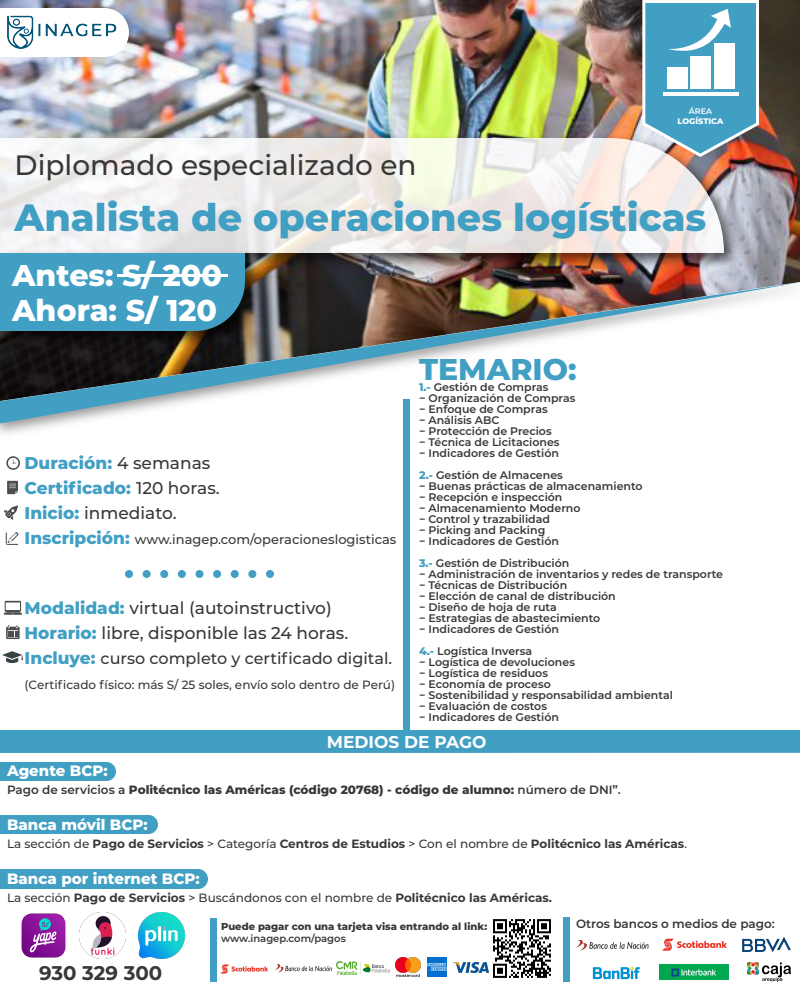
<style>
.page{position:relative;width:800px;height:986px;background:#fff}
.page>*{position:absolute;margin:0;border:0;box-sizing:border-box;transform-origin:0 0}
.t1{font:800 38px "Montserrat";color:#419fc4}
.t2{font:800 30px/35px "Montserrat";color:#fff}
.t3{font:800 30px "Montserrat";color:#419fc4}
.t4{font:500 28px "Montserrat";color:#383838}
.t5{font:700 19.8px "Montserrat";color:#383838}
.t6{font:500 17px/25px "Montserrat";color:#383838}
.t7{font:800 17px/25px "Montserrat";color:#419fc4}
.t8{font:700 17px "Montserrat";color:#fff}
.t9{font:500 16px "Montserrat";color:#383838}
.t10{font:800 15px "Montserrat";color:#fff}
.t11{font:500 13px "Montserrat";color:#383838}
.t12{font:700 12px "Montserrat";color:#383838}
.t13{font:800 12px "Montserrat";color:#383838}
.t14{font:500 12px "Montserrat";color:#383838}
.t15{font:600 12px "Montserrat";color:#383838}
.t16{font:600 11px/11px "Montserrat";color:#383838}
.t17{font:800 10px "Montserrat";color:#383838}
.t18{font:600 10px "Montserrat";color:#383838}
.t19{font:800 8.1px "Montserrat";color:#fff}
.t20{font:600 8.1px "Montserrat";color:#fff}
.s1{font-weight:800;color:#419fc4}
.s2{font-weight:500;color:#383838}
.s3{font-weight:800;font-size:17px;color:#419fc4}
.s4{font-weight:600}
.s5{font-weight:500}
</style>
<div class="page">
<img style="left:0;top:0;width:800px;height:272px">
<img style="left:0;top:272px;width:800px;height:162px">
<img style="left:0;top:282px;width:800px;height:142px">
<svg style="left:124px;top:8px;width:5px;height:49px"></svg>
<img style="left:0;top:0;width:124px;height:94px">
<img style="left:0;top:130px;width:746px;height:145px">
<svg style="left:0;top:138px;width:724px;height:115px"></svg>
<div style="left:403px;top:399px;width:7px;height:331px;background:#419fc4"></div>
<div style="left:125px;top:570px;width:8px;height:8px;background:#419fc4;border-radius:50%"></div>
<div style="left:143px;top:570px;width:8px;height:8px;background:#419fc4;border-radius:50%"></div>
<div style="left:160px;top:570px;width:8px;height:8px;background:#419fc4;border-radius:50%"></div>
<div style="left:178px;top:570px;width:8px;height:8px;background:#419fc4;border-radius:50%"></div>
<div style="left:196px;top:570px;width:8px;height:8px;background:#419fc4;border-radius:50%"></div>
<div style="left:231px;top:570px;width:8px;height:8px;background:#419fc4;border-radius:50%"></div>
<div style="left:248px;top:570px;width:8px;height:8px;background:#419fc4;border-radius:50%"></div>
<div style="left:266px;top:570px;width:8px;height:8px;background:#419fc4;border-radius:50%"></div>
<div style="left:213px;top:570px;width:8px;height:8px;background:#419fc4;border-radius:50%"></div>
<div style="left:0;top:730px;width:800px;height:23px;background:#419fc4"></div>
<img style="left:0;top:245px;width:267px;height:108px">
<div style="left:0;top:253px;width:245px;height:78px;background:#419fc4"></div>
<hr style="left:117px;top:274px;width:111px;height:3px;background:#fff">
<svg style="left:6px;top:456px;width:14px;height:14px"></svg>
<svg style="left:7px;top:481px;width:11px;height:13px"></svg>
<svg style="left:4px;top:506px;width:14px;height:14px"></svg>
<svg style="left:6px;top:532px;width:13px;height:13px"></svg>
<svg style="left:4px;top:601px;width:18px;height:14px"></svg>
<svg style="left:6px;top:625px;width:14px;height:14px"></svg>
<svg style="left:2px;top:651px;width:21px;height:12px"></svg>
<svg style="left:642px;top:0;width:117px;height:157px"></svg>
<hr style="left:663px;top:92px;width:76px;height:4px;background:#fff">
<div style="left:0;top:762px;width:116px;height:19px;background:#419fc4"></div>
<div style="left:0;top:815px;width:158px;height:19px;background:#419fc4"></div>
<div style="left:0;top:869px;width:208px;height:20px;background:#419fc4"></div>
<img style="left:488px;top:919px;width:63px;height:59px">
<img style="left:395px;top:957px;width:25px;height:20px">
<img style="left:427px;top:957px;width:19px;height:19px">
<div style="left:210px;top:918px;width:7px;height:64px;background:#419fc4"></div>
<div style="left:563px;top:917px;width:7px;height:65px;background:#419fc4"></div>
<img style="left:220px;top:964px;width:48px;height:10px">
<img style="left:275px;top:964px;width:57px;height:9px">
<img style="left:337px;top:961px;width:53px;height:14px">
<img style="left:453px;top:962px;width:35px;height:11px">
<img style="left:660px;top:965px;width:68px;height:14px">
<img style="left:662px;top:938px;width:65px;height:13px">
<img style="left:743px;top:938px;width:47px;height:14px">
<img style="left:576px;top:940px;width:73px;height:11px">
<img style="left:592px;top:966px;width:48px;height:14px">
<img style="left:748px;top:963px;width:42px;height:18px">
<img style="left:21px;top:913px;width:45px;height:45px">
<img style="left:138px;top:912px;width:47px;height:47px">
<img style="left:79px;top:912px;width:47px;height:47px">
<p class="t20" style="left:689px;top:106px;width:25px">ÁREA</p>
<p class="t19" style="left:678px;top:115px;width:47px">LOGÍSTICA</p>
<h3 class="t4" style="left:15px;top:145px;width:404px">Diplomado especializado en</h3>
<h1 class="t1" style="left:15px;top:189px;width:693px">Analista de operaciones logísticas</h1>
<h2 class="t2" style="left:12px;top:256px;width:211px">Antes: S/ 200<br>Ahora: S/ 120</h2>
<h2 class="t3" style="left:419px;top:348px;width:159px">TEMARIO:</h2>
<p class="t16" style="left:419px;top:381px;width:158px"><span class="s1">1.-</span> Gestión de Compras<br>− Organización de Compras − Enfoque de Compras<br>− Análisis ABC<br>− Protección de Precios<br>− Técnica de Licitaciones<br>− Indicadores de Gestión</p>
<p class="t16" style="left:419px;top:469px;width:225px"><span class="s1">2.-</span> Gestión de Almacenes<br>− Buenas prácticas de almacenamiento − Recepción e inspección<br>− Almacenamiento Moderno<br>− Control y trazabilidad<br>− Picking and Packing<br>− Indicadores de Gestión</p>
<p class="t16" style="left:419px;top:557px;width:306px"><span class="s1">3.-</span> Gestión de Distribución<br>− Administración de inventarios y redes de transporte − Técnicas de Distribución<br>− Elección de canal de distribución<br>− Diseño de hoja de ruta<br>− Estrategias de abastecimiento<br>− Indicadores de Gestión</p>
<p class="t16" style="left:419px;top:645px;width:255px"><span class="s1">4.-</span> Logística Inversa<br>− Logística de devoluciones<br>− Logística de residuos<br>− Economía de proceso<br>− Sostenibilidad y responsabilidad ambiental − Evaluación de costos<br>− Indicadores de Gestión</p>
<h3 class="t8" style="left:327px;top:729px;width:161px">MEDIOS DE PAGO</h3>
<h3 class="t7" style="left:25px;top:449px;width:197px">Duración: <span class="s2">4 semanas<br></span>Certificado: <span class="s2">120 horas.<br></span>Inicio: <span class="s2">inmediato.</span></h3>
<p class="t11" style="left:25px;top:530px;width:373px"><span class="s3">Inscripción:</span> www.inagep.com/operacioneslogisticas</p>
<h3 class="t6" style="left:25px;top:594px;width:325px"><span class="s1">Modalidad:</span> virtual (autoinstructivo)<br><span class="s1">Horario:</span> libre, disponible las 24 horas.</h3>
<h3 class="t9" style="left:25px;top:647px;width:369px"><span class="s3">Incluye:</span> curso completo y certificado digital.</h3>
<p class="t14" style="left:25px;top:676px;width:372px">(Certificado físico: más S/ 25 soles, envío solo dentro de Perú)</p>
<h3 class="t10" style="left:7px;top:760px;width:102px">Agente BCP:</h3>
<p class="t13" style="left:7px;top:781px;width:615px"><span class="s4">Pago de servicios a</span> Politécnico las Américas (código 20768) - código de alumno: <span class="s4">número de DNI”.</span></p>
<h3 class="t10" style="left:7px;top:814px;width:142px">Banca móvil BCP:</h3>
<p class="t12" style="left:7px;top:835px;width:682px"><span class="s5">La sección de</span> Pago de Servicios <span class="s5">&gt; Categoría</span> Centros de Estudios <span class="s5">&gt; Con el nombre de</span> Politécnico las Américas<span class="s5">.</span></p>
<h3 class="t10" style="left:7px;top:868px;width:194px">Banca por internet BCP:</h3>
<p class="t12" style="left:7px;top:889px;width:547px"><span class="s5">La sección</span> Pago de Servicios <span class="s5">&gt; Buscándonos con el nombre de</span> Politécnico las Américas.</p>
<p class="t15" style="left:576px;top:916px;width:200px">Otros bancos o medios de pago:</p>
<p class="t17" style="left:221px;top:920px;width:268px">Puede pagar con una tarjeta visa entrando al link:</p>
<p class="t18" style="left:221px;top:932px;width:126px">www.inagep.com/pagos</p>
<h3 class="t5" style="left:39px;top:959px;width:125px">930 329 300</h3>
</div>
